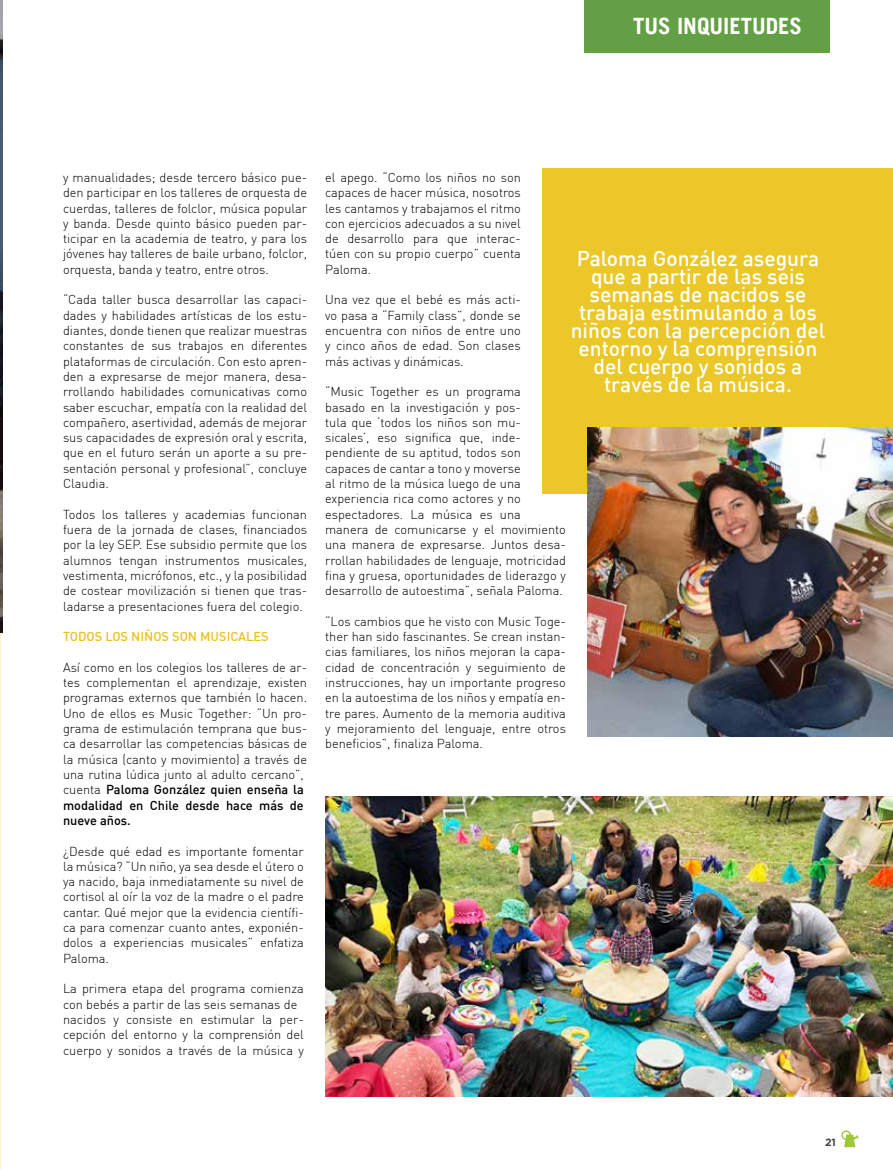
<style>
.page{position:relative;width:893px;height:1170px;background:#fff}
.page>*{position:absolute;margin:0;border:0;box-sizing:border-box;transform-origin:0 0}
.t1{font:700 22.5px "Trade Gothic LT";color:#fff}
.t2{font:500 21px/18px "DIN";color:#fff;text-align:center}
.t3{font:300 12.75px/15.3px "DIN";color:#000;text-align:justify}
.t4{font:500 12.75px "DIN";color:#ecc01d}
.t5{font:700 10.5px "Gotham HTF";color:#454649}
.s1{font-weight:500}
</style>
<div class="page">
<svg style="left:841px;top:1130px;width:18px;height:16px"></svg>
<div style="left:542px;top:168px;width:351px;height:325px;background:#ebc727"></div>
<img style="left:0;top:0;width:2px;height:632px">
<div style="left:584px;top:0;width:246px;height:53px;background:#639f45"></div>
<img style="left:587px;top:427px;width:306px;height:309px">
<img style="left:325px;top:796px;width:568px;height:299px">
<h1 class="t1" style="left:633px;top:13px;width:170px">TUS INQUIETUDES</h1>
<p class="t3" style="left:63px;top:169px;width:246px">y manualidades; desde tercero básico pue&shy;den participar en los talleres de orquesta de cuerdas, talleres de folclor, música popular y banda. Desde quinto básico pueden par&shy;ticipar en la academia de teatro, y para los jóvenes hay talleres de baile urbano, folclor, orquesta, banda y teatro, entre otros.</p>
<p class="t3" style="left:63px;top:292px;width:246px">“Cada taller busca desarrollar las capaci&shy;dades y habilidades artísticas de los estu&shy;diantes, donde tienen que realizar muestras constantes de sus trabajos en diferentes plataformas de circulación. Con esto apren&shy;den a expresarse de mejor manera, desa&shy;rrollando habilidades comunicativas como saber escuchar, empatía con la realidad del compañero, asertividad, además de mejorar sus capacidades de expresión oral y escrita, que en el futuro serán un aporte a su pre&shy;sentación personal y profesional”, concluye Claudia.</p>
<p class="t3" style="left:63px;top:506px;width:246px">Todos los talleres y academias funcionan fuera de la jornada de clases, financiados por la ley SEP. Ese subsidio permite que los alumnos tengan instrumentos musicales, vestimenta, micrófonos, etc., y la posibilidad de costear movilización si tienen que tras&shy;ladarse a presentaciones fuera del colegio.</p>
<p class="t4" style="left:63px;top:628px;width:207px">TODOS LOS NIÑOS SON MUSICALES</p>
<p class="t3" style="left:63px;top:659px;width:246px;text-align:left">Así como en los colegios los talleres de ar&shy;tes complementan el aprendizaje, existen programas externos que también lo hacen.<br>Uno de ellos es Music Together: “Un pro&shy;grama de estimulación temprana que bus&shy;ca desarrollar las competencias básicas de la música (canto y movimiento) a través de una rutina lúdica junto al adulto cercano”, cuenta <span class="s1">Paloma González quien enseña la modalidad en Chile desde hace más de nueve años.</span></p>
<p class="t3" style="left:63px;top:843px;width:242px">¿Desde qué edad es importante fomentar la música? “Un niño, ya sea desde el útero o ya nacido, baja inmediatamente su nivel de cortisol al oír la voz de la madre o el padre cantar. Qué mejor que la evidencia científi&shy;ca para comenzar cuanto antes, exponién&shy;dolos a experiencias musicales” enfatiza Paloma.</p>
<p class="t3" style="left:63px;top:980px;width:242px;text-align:left">La primera etapa del programa comienza con bebés a partir de las seis semanas de nacidos y consiste en estimular la per&shy;cepción del entorno y la comprensión del cuerpo y sonidos a través de la música y</p>
<p class="t3" style="left:325px;top:169px;width:197px">el apego. “Como los niños no son capaces de hacer música, nosotros les cantamos y trabajamos el ritmo con ejercicios adecuados a su nivel de desarrollo para que interac&shy;túen con su propio cuerpo” cuenta Paloma.</p>
<p class="t3" style="left:325px;top:292px;width:197px">Una vez que el bebé es más acti&shy;vo pasa a “Family class”, donde se encuentra con niños de entre uno y cinco años de edad. Son clases más activas y dinámicas.</p>
<p class="t3" style="left:325px;top:384px;width:242px;text-align:left">“Music Together es un programa<br>basado en la investigación y pos-<br>tula que ‘todos los niños son mu&shy;sicales’, eso significa que, inde&shy;pendiente de su aptitud, todos son capaces de cantar a tono y moverse<br>al ritmo de la música luego de una experiencia rica como actores y no espectadores. La música es una manera de comunicarse y el movimiento una manera de expresarse. Juntos desa&shy;rrollan habilidades de lenguaje, motricidad fina y gruesa, oportunidades de liderazgo y desarrollo de autoestima”, señala Paloma.</p>
<p class="t3" style="left:325px;top:613px;width:242px">“Los cambios que he visto con Music Toge&shy;ther han sido fascinantes. Se crean instan&shy;cias familiares, los niños mejoran la capa&shy;cidad de concentración y seguimiento de instrucciones, hay un importante progreso en la autoestima de los niños y empatía en&shy;tre pares. Aumento de la memoria auditiva y mejoramiento del lenguaje, entre otros beneficios”, finaliza Paloma.</p>
<h2 class="t2" style="left:571px;top:248px;width:256px">Paloma González asegura que a partir de las seis semanas de nacidos se trabaja estimulando a los niños con la percepción del entorno y la comprensión del cuerpo y sonidos a través de la música.</h2>
<p class="t5" style="left:825px;top:1135px;width:12px">21</p>
</div>
